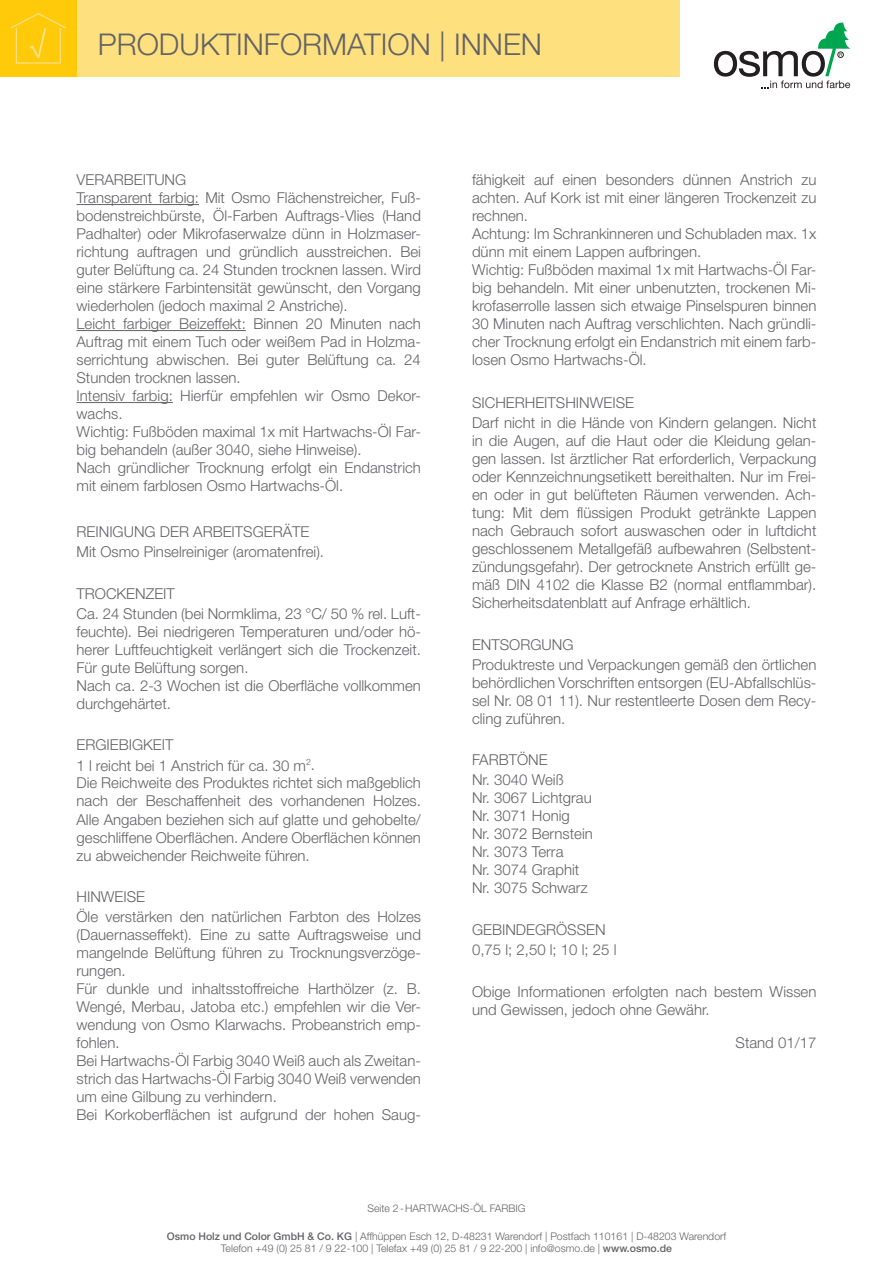
<style>
.page{position:relative;width:893px;height:1263px;background:#fff}
.page>*{position:absolute;margin:0;border:0;box-sizing:border-box;transform-origin:0 0}
.t1{font:300 30px "Helvetica Neue";color:#636366}
.t2{font:300 15px/18px "Helvetica Neue";color:#636366}
.t3{font:300 10.5px/12.6px "Helvetica Neue";color:#636366;text-align:center}
.s1{font-weight:500}
</style>
<div class="page">
<svg style="left:714px;top:23px;width:136px;height:65px"></svg>
<div style="left:77px;top:0;width:603px;height:77px;background:#ffe07f"></div>
<div style="left:0;top:0;width:77px;height:77px;background:#feca0a"></div>
<svg style="left:10px;top:13px;width:56px;height:51px"></svg>
<hr style="left:77px;top:204px;width:122px;height:1px;background:#636366">
<hr style="left:77px;top:330px;width:169px;height:1px;background:#636366">
<hr style="left:77px;top:402px;width:96px;height:1px;background:#636366">
<h1 class="t1" style="left:98px;top:26px;width:446px">PRODUKTINFORMATION | INNEN</h1>
<p class="t2" style="left:77px;top:170px;width:346px">VERARBEITUNG<br>Transparent farbig: Mit Osmo Flächenstreicher, Fuß&shy;bodenstreichbürste, Öl-Farben Auftrags-Vlies (Hand Padhalter) oder Mikrofaserwalze dünn in Holzmaser&shy;richtung auftragen und gründlich ausstreichen. Bei guter Belüftung ca. 24 Stunden trocknen lassen. Wird eine stärkere Farbintensität gewünscht, den Vorgang wiederholen (jedoch maximal 2 Anstriche).<br>Leicht farbiger Beizeffekt: Binnen 20 Minuten nach Auftrag mit einem Tuch oder weißem Pad in Holzma&shy;serrichtung abwischen. Bei guter Belüftung ca. 24<br>Stunden trocknen lassen.<br>Intensiv farbig: Hierfür empfehlen wir Osmo Dekor&shy;wachs.<br>Wichtig: Fußböden maximal 1x mit Hartwachs-Öl Far&shy;big behandeln (außer 3040, siehe Hinweise).<br>Nach gründlicher Trocknung erfolgt ein Endanstrich mit einem farblosen Osmo Hartwachs-Öl.</p>
<p class="t2" style="left:77px;top:521px;width:249px;line-height:20.1px">REINIGUNG DER ARBEITSGERÄTE<br>Mit Osmo Pinselreiniger (aromatenfrei).</p>
<p class="t2" style="left:77px;top:583px;width:346px;line-height:20.1px">TROCKENZEIT<br>Ca. 24 Stunden (bei Normklima, 23 °C/ 50 % rel. Luft-</p>
<p class="t2" style="left:77px;top:622px;width:346px">feuchte). Bei niedrigeren Temperaturen und/oder hö&shy;herer Luftfeuchtigkeit verlängert sich die Trockenzeit.<br>Für gute Belüftung sorgen.<br>Nach ca. 2-3 Wochen ist die Oberfläche vollkommen durchgehärtet.</p>
<p class="t2" style="left:77px;top:735px;width:240px;line-height:20.1px">ERGIEBIGKEIT<br>1 l reicht bei 1 Anstrich für ca. 30 m<sup>2</sup>.</p>
<p class="t2" style="left:77px;top:774px;width:346px;text-align:justify">Die Reichweite des Produktes richtet sich maßgeblich nach der Beschaffenheit des vorhandenen Holzes.<br>Alle Angaben beziehen sich auf glatte und gehobelte/ geschliffene Oberflächen. Andere Oberflächen können zu abweichender Reichweite führen.</p>
<p class="t2" style="left:77px;top:886px;width:346px;line-height:20.1px">HINWEISE<br>Öle verstärken den natürlichen Farbton des Holzes</p>
<p class="t2" style="left:77px;top:925px;width:346px">(Dauernasseffekt). Eine zu satte Auftragsweise und mangelnde Belüftung führen zu Trocknungsverzöge&shy;rungen.<br>Für dunkle und inhaltsstoffreiche Harthölzer (z. B.<br>Wengé, Merbau, Jatoba etc.) empfehlen wir die Ver&shy;wendung von Osmo Klarwachs. Probeanstrich emp&shy;fohlen.<br>Bei Hartwachs-Öl Farbig 3040 Weiß auch als Zweitan&shy;strich das Hartwachs-Öl Farbig 3040 Weiß verwenden um eine Gilbung zu verhindern.<br>Bei Korkoberflächen ist aufgrund der hohen Saug-</p>
<p class="t2" style="left:472px;top:170px;width:346px">fähigkeit auf einen besonders dünnen Anstrich zu achten. Auf Kork ist mit einer längeren Trockenzeit zu rechnen.<br>Achtung: Im Schrankinneren und Schubladen max. 1x dünn mit einem Lappen aufbringen.<br>Wichtig: Fußböden maximal 1x mit Hartwachs-Öl Far&shy;big behandeln. Mit einer unbenutzten, trockenen Mi&shy;krofaserrolle lassen sich etwaige Pinselspuren binnen 30 Minuten nach Auftrag verschlichten. Nach gründli&shy;cher Trocknung erfolgt ein Endanstrich mit einem farb&shy;losen Osmo Hartwachs-Öl.</p>
<p class="t2" style="left:472px;top:392px;width:346px;line-height:20.1px">SICHERHEITSHINWEISE<br>Darf nicht in die Hände von Kindern gelangen. Nicht</p>
<p class="t2" style="left:472px;top:431px;width:346px;text-align:justify">in die Augen, auf die Haut oder die Kleidung gelan&shy;gen lassen. Ist ärztlicher Rat erforderlich, Verpackung oder Kennzeichnungsetikett bereithalten. Nur im Frei&shy;en oder in gut belüfteten Räumen verwenden. Ach&shy;tung: Mit dem flüssigen Produkt getränkte Lappen nach Gebrauch sofort auswaschen oder in luftdicht geschlossenem Metallgefäß aufbewahren (Selbstent&shy;zündungsgefahr). Der getrocknete Anstrich erfüllt ge&shy;mäß DIN 4102 die Klasse B2 (normal entflammbar).<br>Sicherheitsdatenblatt auf Anfrage erhältlich.</p>
<p class="t2" style="left:472px;top:634px;width:346px;line-height:20.1px">ENTSORGUNG<br>Produktreste und Verpackungen gemäß den örtlichen</p>
<p class="t2" style="left:472px;top:673px;width:346px;text-align:justify">behördlichen Vorschriften entsorgen (EU-Abfallschlüs&shy;sel Nr. 08 01 11). Nur restentleerte Dosen dem Recy&shy;cling zuführen.</p>
<p class="t2" style="left:472px;top:750px;width:93px;line-height:20.1px">FARBTÖNE<br>Nr. 3040 Weiß</p>
<p class="t2" style="left:472px;top:789px;width:122px">Nr. 3067 Lichtgrau<br>Nr. 3071 Honig<br>Nr. 3072 Bernstein<br>Nr. 3073 Terra<br>Nr. 3074 Graphit<br>Nr. 3075 Schwarz</p>
<p class="t2" style="left:472px;top:919px;width:146px;line-height:20.1px">GEBINDEGRÖSSEN<br>0,75 l; 2,50 l; 10 l; 25 l</p>
<p class="t2" style="left:472px;top:982px;width:346px">Obige Informationen erfolgten nach bestem Wissen und Gewissen, jedoch ohne Gewähr.</p>
<p class="t2" style="left:736px;top:1033px;width:82px">Stand 01/17</p>
<p class="t3" style="left:367px;top:1202px;width:160px">Seite 2-HARTWACHS-ÖL FARBIG</p>
<p class="t3" style="left:167px;top:1229px;width:561px"><span class="s1">Osmo Holz und Color GmbH &amp; Co. KG</span> | Affhüppen Esch 12, D-48231 Warendorf | Postfach 110161 | D-48203 Warendorf<br>Telefon +49 (0) 25 81 / 9 22-100 | Telefax +49 (0) 25 81 / 9 22-200 | info@osmo.de | <span class="s1">www.osmo.de</span></p>
</div>
